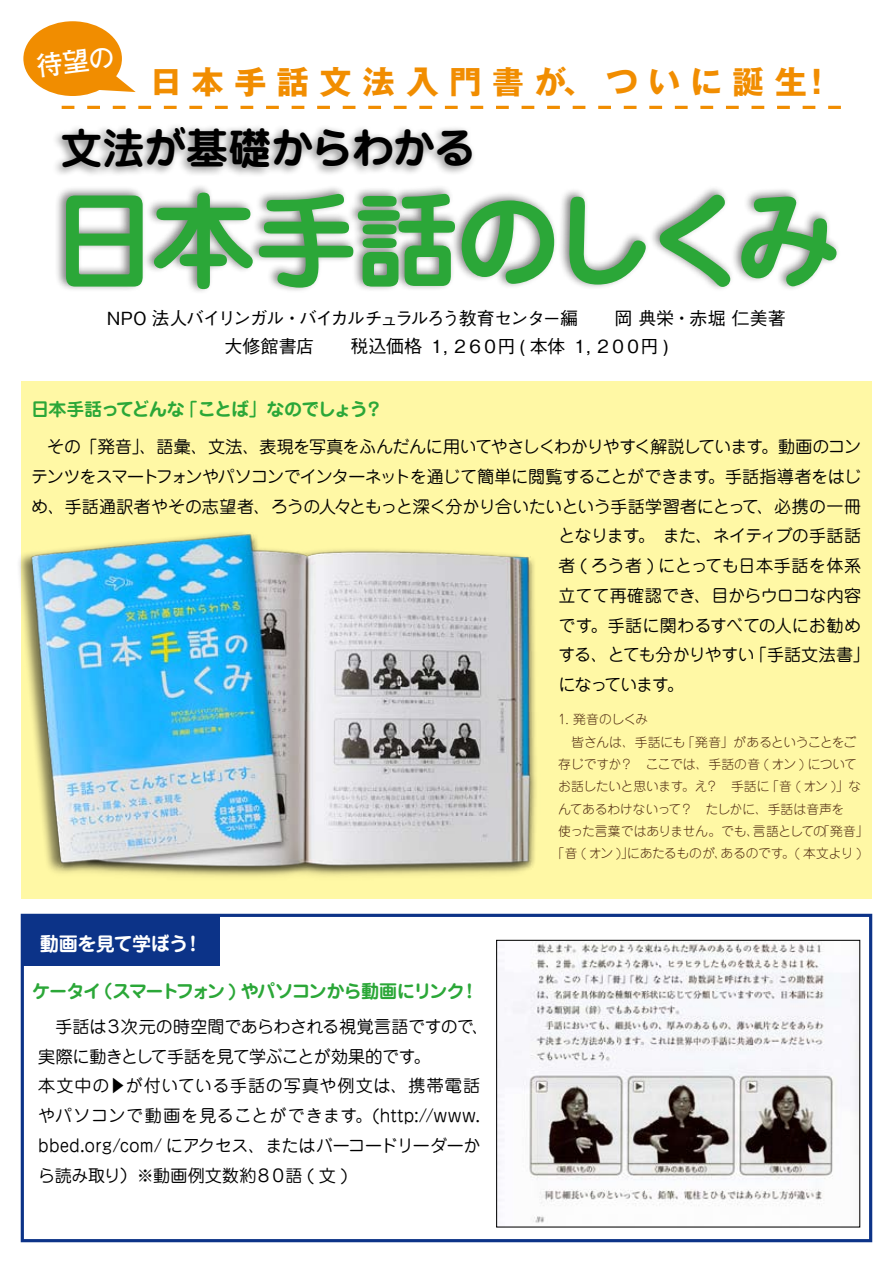
<style>
.page{position:relative;width:893px;height:1263px;background:#fff}
.page>*{position:absolute;margin:0;border:0;box-sizing:border-box;transform-origin:0 0}
.t1{font:700 105.3px "Jun 501 Pro";letter-spacing:-.055em;color:#2ba738}
.t2{font:700 42.45px "Jun 501 Pro";letter-spacing:-.04em;color:#000}
.t3{font:700 31.95px "Gothic MB101 Pro";letter-spacing:.335em;color:#f18d00}
.t4{font:700 19.2px "Jun 501 Pro";letter-spacing:-.03em;color:#fff}
.t5{font:500 18px/27.6px "Gothic BBB Pro";letter-spacing:-.065em;color:#000;text-align:center}
.t6{font:700 18px "Jun 501 Pro";letter-spacing:-.07em;color:#2ba738}
.t7{font:700 18px "Jun 501 Pro";letter-spacing:-.04em;color:#2ba738}
.t8{font:16.95px/29.7px "Jun 201 Pro";letter-spacing:-.015em;color:#000}
.t9{font:16.95px "Jun 201 Pro";letter-spacing:-.045em;color:#000}
.t10{font:16.95px/29.7px "Jun 201 Pro";letter-spacing:-.055em;color:#000}
.t11{font:16.95px "Jun 201 Pro";letter-spacing:.025em;color:#000}
.t12{font:16.95px "Jun 201 Pro";letter-spacing:.005em;color:#000}
.t13{font:16.95px "Jun 201 Pro";letter-spacing:-.035em;color:#000}
.t14{font:300 12.75px/22.4px "Jun 101 Pro";letter-spacing:-.01em;color:#4f2a11}
.t15{font:300 12.75px "Jun 101 Pro";letter-spacing:-.035em;color:#4f2a11}
</style>
<div class="page">
<div style="left:21px;top:914px;width:851px;height:328px;border:3px solid #0c3388"></div>
<div style="left:21px;top:381px;width:851px;height:518px;background:#fff8a5"></div>
<div style="left:23px;top:21px;width:99px;height:75px;background:#f18d00;border-radius:50%"></div>
<div style="left:50px;top:121px;width:426px;height:56px;background:#000;opacity:.5"></div>
<div style="left:54px;top:182px;width:787px;height:112px;background:#000;opacity:.5"></div>
<svg style="left:62px;top:106px;width:779px;height:3px"></svg>
<div style="left:21px;top:914px;width:199px;height:51px;background:#0c3388"></div>
<img style="left:498px;top:942px;width:360px;height:281px">
<div style="left:496px;top:940px;width:364px;height:287px;border:1px solid #000"></div>
<div style="left:12px;top:527px;width:519px;height:353px;background:#000;opacity:.5"></div>
<img style="left:22px;top:530px;width:514px;height:350px">
<svg style="left:36px;top:47px;width:100px;height:45px"></svg>
<h3 class="t3" style="left:150px;top:55px;width:658px">日本手話文法入門書が、ついに誕生</h3>
<h3 class="t3" style="left:801px;top:55px;width:33px">!</h3>
<h2 class="t2" style="left:60px;top:115px;width:417px">文法が基礎からわかる</h2>
<h1 class="t1" style="left:52px;top:157px;width:791px">日本手話のしくみ</h1>
<p class="t5" style="left:107px;top:302px;width:681px">NPO 法人バイリンガル・バイカルチュラルろう教育センター編　　岡典栄・赤堀仁美著大修館書店　　税込価格１, ２６０円 ( 本体１, ２００円 (</p>
<p class="t6" style="left:180px;top:394px;width:190px">「ことば」なのでしょう</p>
<p class="t7" style="left:31px;top:394px;width:155px">日本手話ってどんな</p>
<p class="t6" style="left:365px;top:394px;width:20px">?</p>
<p class="t9" style="left:89px;top:433px;width:773px">｢発音｣、語彙、文法、表現を写真をふんだんに用いてやさしくわかりやすく解説しています。動画のコン</p>
<p class="t8" style="left:47px;top:430px;width:35px">その</p>
<p class="t9" style="left:31px;top:463px;width:831px">テンツをスマートフォンやパソコンでインターネットを通じて簡単に閲覧することができます。手話指導者をはじ</p>
<p class="t8" style="left:31px;top:489px;width:831px">め、手話通訳者やその志望者、ろうの人々ともっと深く分かり合いたいという手話学習者にとって、必携の一冊</p>
<p class="t13" style="left:663px;top:522px;width:200px">また、ネイティブの手話話</p>
<p class="t8" style="left:559px;top:519px;width:98px">となります。</p>
<p class="t11" style="left:559px;top:552px;width:304px">者 ( ろう者 ) にとっても日本手話を体系</p>
<p class="t8" style="left:559px;top:579px;width:304px">立てて再確認でき、目からウロコな内容</p>
<p class="t12" style="left:559px;top:612px;width:304px">です。手話に関わるすべての人にお勧め</p>
<p class="t8" style="left:750px;top:638px;width:121px">「手話文法書「</p>
<p class="t10" style="left:559px;top:638px;width:198px">する、とても分かりやすいになっています。</p>
<p class="t14" style="left:558px;top:707px;width:92px">1. 発音のしくみ</p>
<p class="t4" style="left:40px;top:928px;width:150px">動画を見て学ぼう</p>
<p class="t4" style="left:183px;top:928px;width:21px">!</p>
<p class="t6" style="left:94px;top:977px;width:372px">（スマートフォン ) やパソコンから動画にリンク</p>
<p class="t6" style="left:33px;top:977px;width:70px">ケータイ</p>
<p class="t6" style="left:461px;top:977px;width:20px">!</p>
<p class="t8" style="left:38px;top:1010px;width:452px;text-indent:17px">手話は３次元の時空間であらわされる視覚言語ですので、実際に動きとして手話を見て学ぶことが効果的です。<br>本文中の▶が付いている手話の写真や例文は、携帯電話やパソコンで動画を見ることができます。(http://www. bbed.org/com/ にアクセス、またはバーコードリーダーから読み取り）※動画例文数約８０語 ( 文 (</p>
<p class="t15" style="left:682px;top:732px;width:176px">「発音」があるということをご</p>
<p class="t14" style="left:558px;top:729px;width:129px">　皆さんは、手話にも</p>
<p class="t14" style="left:558px;top:751px;width:300px">存じですか？　ここでは、手話の音 ( オン ) について</p>
<p class="t14" style="left:766px;top:774px;width:96px">「音 ( オン )」な</p>
<p class="t14" style="left:558px;top:774px;width:151px">お話したいと思います。え</p>
<p class="t14" style="left:558px;top:796px;width:288px">んてあるわけないって？　たしかに、手話は音声を</p>
<p class="t14" style="left:817px;top:818px;width:53px">「発音「</p>
<p class="t14" style="left:706px;top:774px;width:65px">？　手話に</p>
<p class="t14" style="left:753px;top:818px;width:75px">言語としての</p>
<p class="t14" style="left:627px;top:818px;width:236px;text-indent:-69px">使った言葉ではありません。でも、<br>にあたるものがあるのです。( 本文より (</p>
<p class="t14" style="left:714px;top:841px;width:14px">、</p>
<p class="t14" style="left:552px;top:841px;width:83px">「音 ( オン )」</p>
</div>
